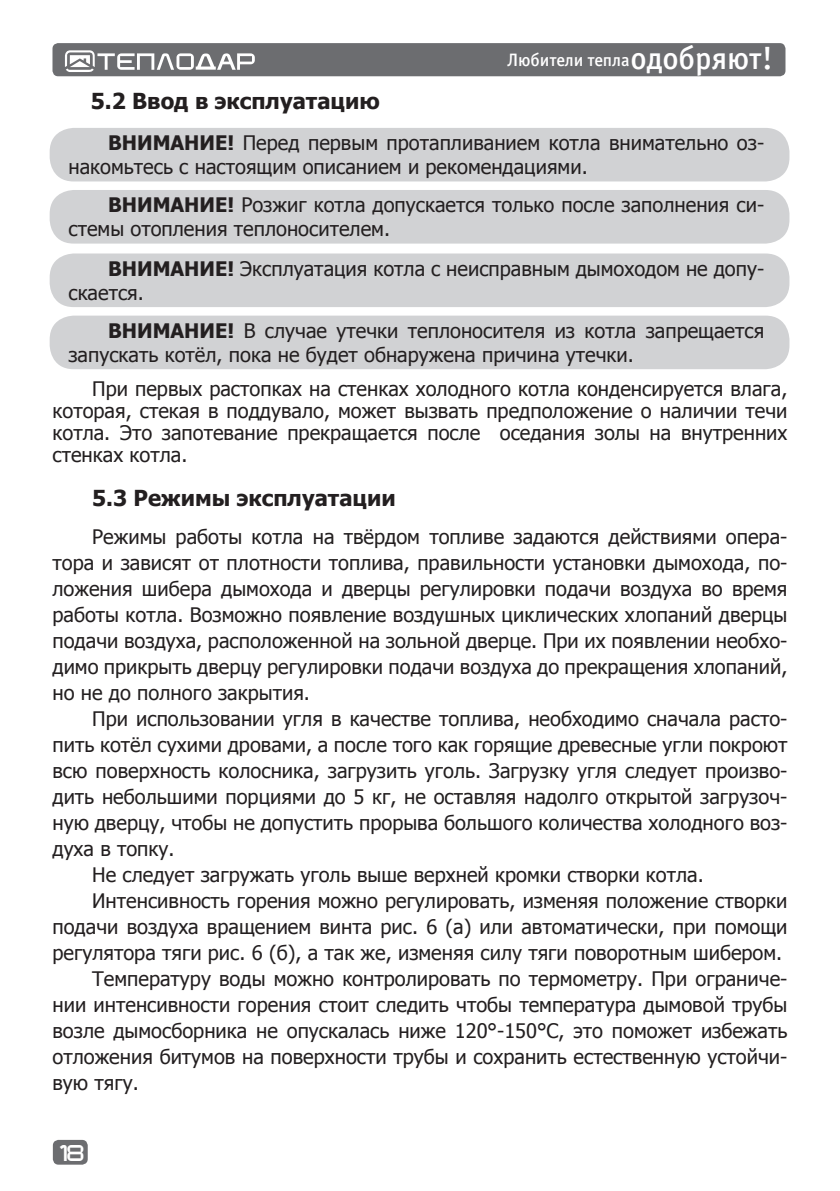
<style>
.page{position:relative;width:840px;height:1191px;background:#fff}
.page>*{position:absolute;margin:0;border:0;box-sizing:border-box;transform-origin:0 0}
.t1{font:700 22px "Tahoma";color:#231f20}
.t2{font:20px/26px "Tahoma";color:#231f20}
.t3{font:18px "Officina Sans Medium C";letter-spacing:-.005em;color:#fff}
.t4{font:16px "teplodar";color:#fff}
.s1{font-size:32px}
.s2{font-weight:700}
</style>
<div class="page">
<div style="left:53px;top:1139px;width:35px;height:25px;background:#6c6d70;border-radius:6px"></div>
<div style="left:52px;top:43px;width:733px;height:33px;background:#6c6d70;border-radius:6px"></div>
<svg style="left:65px;top:50px;width:190px;height:22px"></svg>
<div style="left:50px;top:128px;width:739px;height:53px;background:#d1d2d4;border-radius:24px"></div>
<div style="left:50px;top:190px;width:739px;height:53px;background:#d1d2d4;border-radius:24px"></div>
<div style="left:50px;top:253px;width:739px;height:54px;background:#d1d2d4;border-radius:24px"></div>
<div style="left:50px;top:315px;width:739px;height:54px;background:#d1d2d4;border-radius:24px"></div>
<p class="t3" style="left:507px;top:50px;width:267px">Любители тепла<span class="s1">одобряют!</span></p>
<p class="t1" style="left:91px;top:86px;width:290px">5.2 Ввод в эксплуатацию</p>
<p class="t2" style="left:68px;top:130px;width:697px;line-height:24px;text-indent:40px"><span class="s2">ВНИМАНИЕ!</span> Перед первым протапливанием котла внимательно оз&shy;накомьтесь с настоящим описанием и рекомендациями.</p>
<p class="t2" style="left:68px;top:192px;width:697px;line-height:24px;text-indent:40px"><span class="s2">ВНИМАНИЕ!</span> Розжиг котла допускается только после заполнения си&shy;стемы отопления теплоносителем.</p>
<p class="t2" style="left:68px;top:256px;width:697px;line-height:24px;text-indent:40px"><span class="s2">ВНИМАНИЕ!</span> Эксплуатация котла с неисправным дымоходом не допу&shy;скается.</p>
<p class="t2" style="left:68px;top:318px;width:697px;line-height:24px;text-indent:40px"><span class="s2">ВНИМАНИЕ!</span> В случае утечки теплоносителя из котла запрещается запускать котёл, пока не будет обнаружена причина утечки.</p>
<p class="t2" style="left:52px;top:377px;width:736px;line-height:22px;text-align:justify;text-indent:40px">При первых растопках на стенках холодного котла конденсируется влага, которая, стекая в поддувало, может вызвать предположение о наличии течи котла. Это запотевание прекращается после оседания золы на внутренних стенках котла.</p>
<p class="t1" style="left:92px;top:482px;width:305px">5.3 Режимы эксплуатации</p>
<p class="t2" style="left:52px;top:522px;width:736px;text-align:justify;text-indent:40px">Режимы работы котла на твёрдом топливе задаются действиями опера&shy;тора и зависят от плотности топлива, правильности установки дымохода, по&shy;ложения шибера дымохода и дверцы регулировки подачи воздуха во время работы котла. Возможно появление воздушных циклических хлопаний дверцы подачи воздуха, расположенной на зольной дверце. При их появлении необхо&shy;димо прикрыть дверцу регулировки подачи воздуха до прекращения хлопаний, но не до полного закрытия.</p>
<p class="t2" style="left:92px;top:704px;width:696px">При использовании угля в качестве топлива, необходимо сначала расто-</p>
<p class="t2" style="left:52px;top:730px;width:736px">пить котёл сухими дровами, а после того как горящие древесные угли покроют</p>
<p class="t2" style="left:52px;top:756px;width:736px">всю поверхность колосника, загрузить уголь. Загрузку угля следует произво-</p>
<p class="t2" style="left:52px;top:782px;width:736px">дить небольшими порциями до 5 кг, не оставляя надолго открытой загрузоч-</p>
<p class="t2" style="left:52px;top:808px;width:736px">ную дверцу, чтобы не допустить прорыва большого количества холодного воз-</p>
<p class="t2" style="left:52px;top:834px;width:123px">духа в топку.</p>
<p class="t2" style="left:92px;top:860px;width:612px">Не следует загружать уголь выше верхней кромки створки котла.</p>
<p class="t2" style="left:92px;top:886px;width:696px">Интенсивность горения можно регулировать, изменяя положение створки</p>
<p class="t2" style="left:52px;top:912px;width:736px">подачи воздуха вращением винта рис. 6 (а) или автоматически, при помощи</p>
<p class="t2" style="left:52px;top:938px;width:731px">регулятора тяги рис. 6 (б), а так же, изменяя силу тяги поворотным шибером.</p>
<p class="t2" style="left:92px;top:964px;width:696px">Температуру воды можно контролировать по термометру. При ограниче-</p>
<p class="t2" style="left:52px;top:990px;width:736px">нии интенсивности горения стоит следить чтобы температура дымовой трубы</p>
<p class="t2" style="left:52px;top:1016px;width:736px">возле дымосборника не опускалась ниже 120°-150°С, это поможет избежать</p>
<p class="t2" style="left:52px;top:1042px;width:736px">отложения битумов на поверхности трубы и сохранить естественную устойчи-</p>
<p class="t2" style="left:52px;top:1068px;width:88px">вую тягу.</p>
<p class="t4" style="left:56px;top:1145px;width:29px">18</p>
</div>
